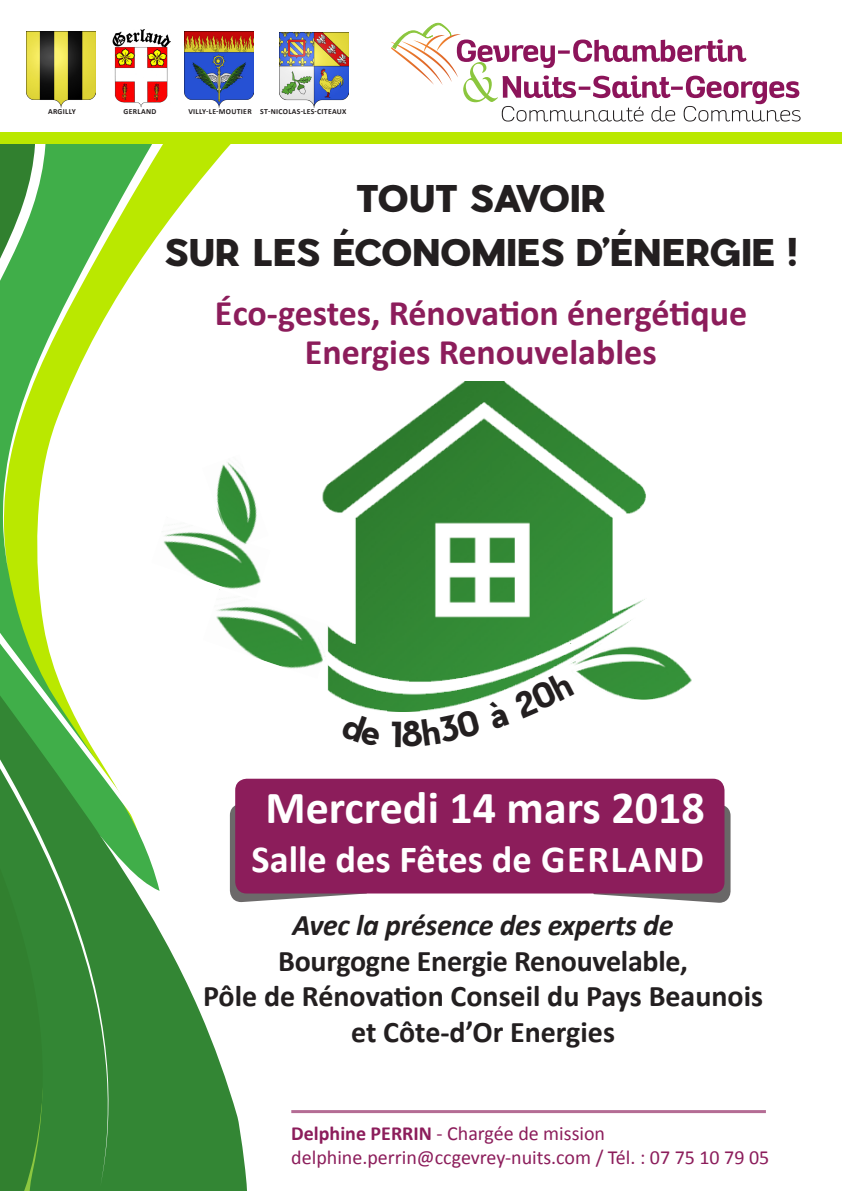
<style>
.page{position:relative;width:842px;height:1191px;background:#fff}
.page>*{position:absolute;margin:0;border:0;box-sizing:border-box;transform-origin:0 0}
.t1{font:700 46.1px "Calibri";color:#fff}
.t2{font:700 38.4px "Calibri";color:#fff}
.t3{font:700 36px "Calibri";color:#8c1d5b}
.t4{font:900 36px "Pier Sans";color:#231f20}
.t5{font:700 30px/36px "Calibri";letter-spacing:-.01em;color:#231f20;text-align:center}
.t6{font:italic 700 30px "Calibri";letter-spacing:-.01em;color:#231f20}
.t7{font:20px "Calibri";color:#8c1d5b}
.t8{font:700 7.7px "Calibri";letter-spacing:.04em;color:#231f20}
.s1{font-weight:700}
</style>
<div class="page">
<div style="left:0;top:1132px;width:247px;height:59px;background:#338634"></div>
<div style="left:0;top:1132px;width:109px;height:54px;background:#338634"></div>
<svg style="left:0;top:144px;width:304px;height:988px"></svg>
<svg style="left:3px;top:144px;width:171px;height:427px"></svg>
<svg style="left:391px;top:23px;width:410px;height:98px"></svg>
<hr style="left:291px;top:1110px;width:475px;height:3px;background:#8c1d5b">
<img style="left:322px;top:381px;width:331px;height:330px">
<img style="left:570px;top:644px;width:121px;height:55px">
<img style="left:203px;top:589px;width:130px;height:89px">
<img style="left:202px;top:454px;width:67px;height:62px">
<img style="left:151px;top:516px;width:119px;height:82px">
<div style="left:0;top:133px;width:842px;height:11px;background:#bae800"></div>
<img style="left:280px;top:32px;width:68px;height:76px">
<img style="left:185px;top:31px;width:69px;height:76px">
<img style="left:27px;top:31px;width:69px;height:76px">
<img style="left:112px;top:29px;width:59px;height:79px">
<svg style="left:591px;top:804px;width:139px;height:98px"></svg>
<svg style="left:230px;top:804px;width:139px;height:98px"></svg>
<div style="left:235px;top:778px;width:489px;height:115px;background:#8c1d5b;border-radius:12px"></div>
<svg style="left:392px;top:670px;width:182px;height:42px"></svg>
<p class="t8" style="left:48px;top:107px;width:29px">ARGILLY</p>
<p class="t8" style="left:124px;top:107px;width:34px">GERLAND</p>
<p class="t8" style="left:188px;top:106px;width:65px">VILLY-LE-MOUTIER</p>
<p class="t8" style="left:260px;top:107px;width:88px">ST-NICOLAS-LES-CITEAUX</p>
<p class="t4" style="left:356px;top:173px;width:252px">TOUT SAVOIR</p>
<p class="t4" style="left:164px;top:226px;width:635px">SUR LES ÉCONOMIES D’ÉNERGIE !</p>
<p class="t3" style="left:215px;top:290px;width:534px">Éco-gestes, Rénovation énergétique</p>
<p class="t3" style="left:305px;top:329px;width:353px">Energies Renouvelables</p>
<p class="t1" style="left:265px;top:778px;width:441px">Mercredi 14 mars 2018</p>
<p class="t2" style="left:252px;top:834px;width:454px">Salle des Fêtes de GERLAND</p>
<p class="t6" style="left:293px;top:906px;width:382px">Avec la présence des experts de</p>
<p class="t5" style="left:278px;top:942px;width:411px">Bourgogne Energie Renouvelable,</p>
<p class="t5" style="left:203px;top:978px;width:561px">Pôle de Rénovation Conseil du Pays Beaunois et Côte-d’Or Energies</p>
<p class="t7" style="left:291px;top:1120px;width:315px"><span class="s1">Delphine PERRIN</span> - Chargée de mission</p>
<p class="t7" style="left:291px;top:1144px;width:480px">delphine.perrin@ccgevrey-nuits.com / Tél. : 07 75 10 79 05</p>
</div>
